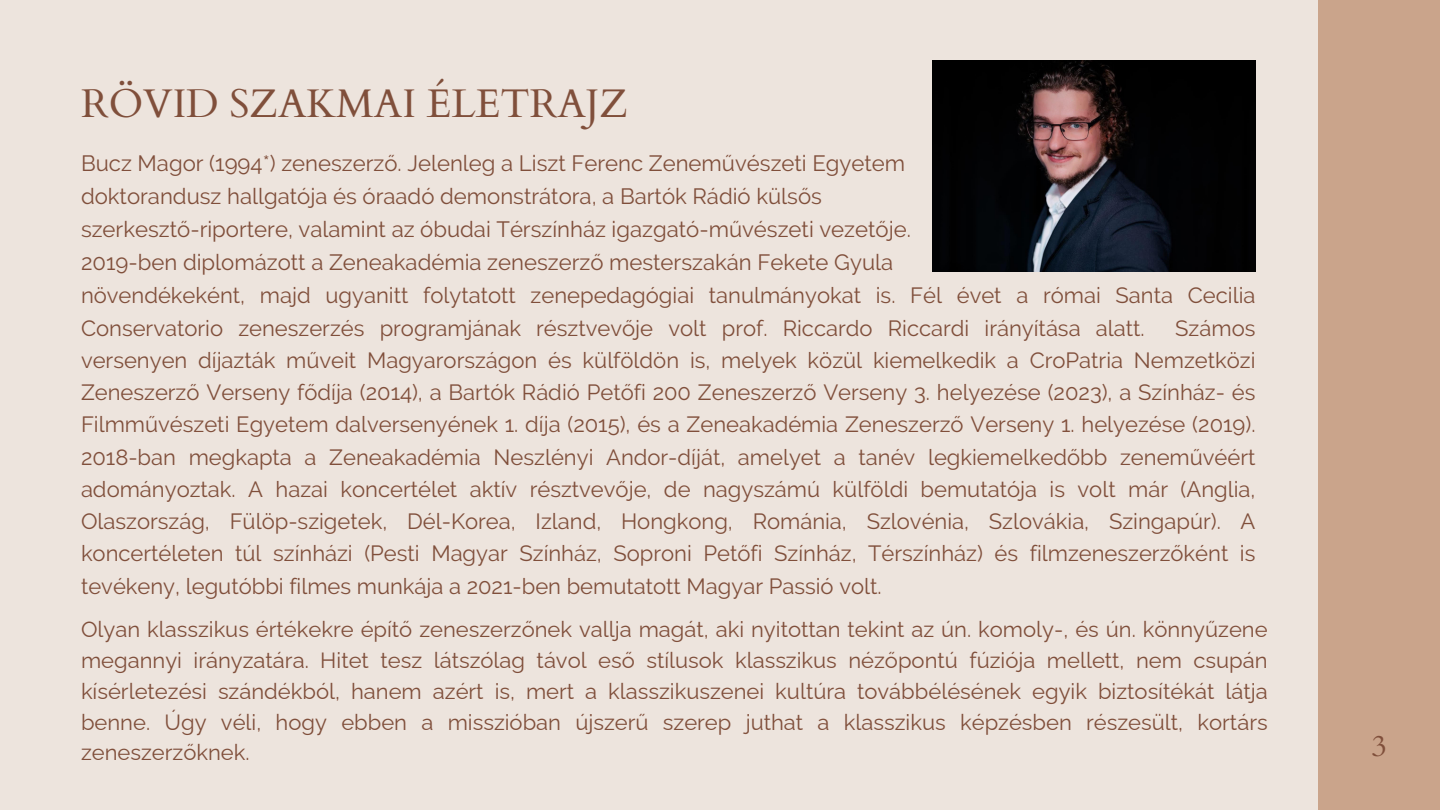
<style>
.page{position:relative;width:1440px;height:810px;background:#ede4dd}
.page>*{position:absolute;margin:0;border:0;box-sizing:border-box;transform-origin:0 0}
.t1{font:40px "Cardo";color:#804f3b}
.t2{font:30px "Cardo";color:#804f3b}
.t3{font:22.1px/33px "Raleway";color:#804f3b}
.t4{font:22px/32.2px "Raleway";color:#804f3b;text-align:justify}
</style>
<div class="page">
<div style="left:1318px;top:0;width:122px;height:810px;background:#caa48b"></div>
<img style="left:933px;top:61px;width:323px;height:211px">
<p class="t1" style="left:81px;top:77px;width:548px">RÖVID SZAKMAI ÉLETRAJZ</p>
<p class="t3" style="left:81px;top:146px;width:831px">Bucz Magor (1994*) zeneszerző. Jelenleg a Liszt Ferenc Zeneművészeti Egyetem doktorandusz hallgatója és óraadó demonstrátora, a Bartók Rádió külsős szerkesztő-riportere, valamint az óbudai Térszínház igazgató-művészeti vezetője.</p>
<p class="t3" style="left:81px;top:245px;width:814px">2019-ben diplomázott a Zeneakadémia zeneszerző mesterszakán Fekete Gyula</p>
<p class="t4" style="left:81px;top:279px;width:1176px">növendékeként, majd ugyanitt folytatott zenepedagógiai tanulmányokat is. Fél évet a római Santa Cecilia<br>Conservatorio zeneszerzés programjának résztvevője volt prof. Riccardo Riccardi irányítása alatt.</p>
<p class="t4" style="left:81px;top:312px;width:1176px;text-indent:1094px">Számos versenyen díjazták műveit Magyarországon és külföldön is, melyek közül kiemelkedik a CroPatria Nemzetközi Zeneszerző Verseny fődíja (2014), a Bartók Rádió Petőfi 200 Zeneszerző Verseny 3. helyezése (2023), a Színház- és Filmművészeti Egyetem dalversenyének 1. díja (2015), és a Zeneakadémia Zeneszerző Verseny 1. helyezése (2019).<br>2018-ban megkapta a Zeneakadémia Neszlényi Andor-díját, amelyet a tanév legkiemelkedőbb zeneművéért adományoztak. A hazai koncertélet aktív résztvevője, de nagyszámú külföldi bemutatója is volt már (Anglia, Olaszország, Fülöp-szigetek, Dél-Korea, Izland, Hongkong, Románia, Szlovénia, Szlovákia, Szingapúr). A koncertéleten túl színházi (Pesti Magyar Színház, Soproni Petőfi Színház, Térszínház) és filmzeneszerzőként is tevékeny, legutóbbi filmes munkája a 2021-ben bemutatott Magyar Passió volt.</p>
<p class="t4" style="left:81px;top:614px;width:1188px;line-height:30.8px">Olyan klasszikus értékekre építő zeneszerzőnek vallja magát, aki nyitottan tekint az ún. komoly-, és ún. könnyűzene megannyi irányzatára. Hitet tesz látszólag távol eső stílusok klasszikus nézőpontú fúziója mellett, nem csupán kísérletezési szándékból, hanem azért is, mert a klasszikuszenei kultúra továbbélésének egyik biztosítékát látja benne. Úgy véli, hogy ebben a misszióban újszerű szerep juthat a klasszikus képzésben részesült, kortárs zeneszerzőknek.</p>
<p class="t2" style="left:1371px;top:726px;width:17px">3</p>
</div>
